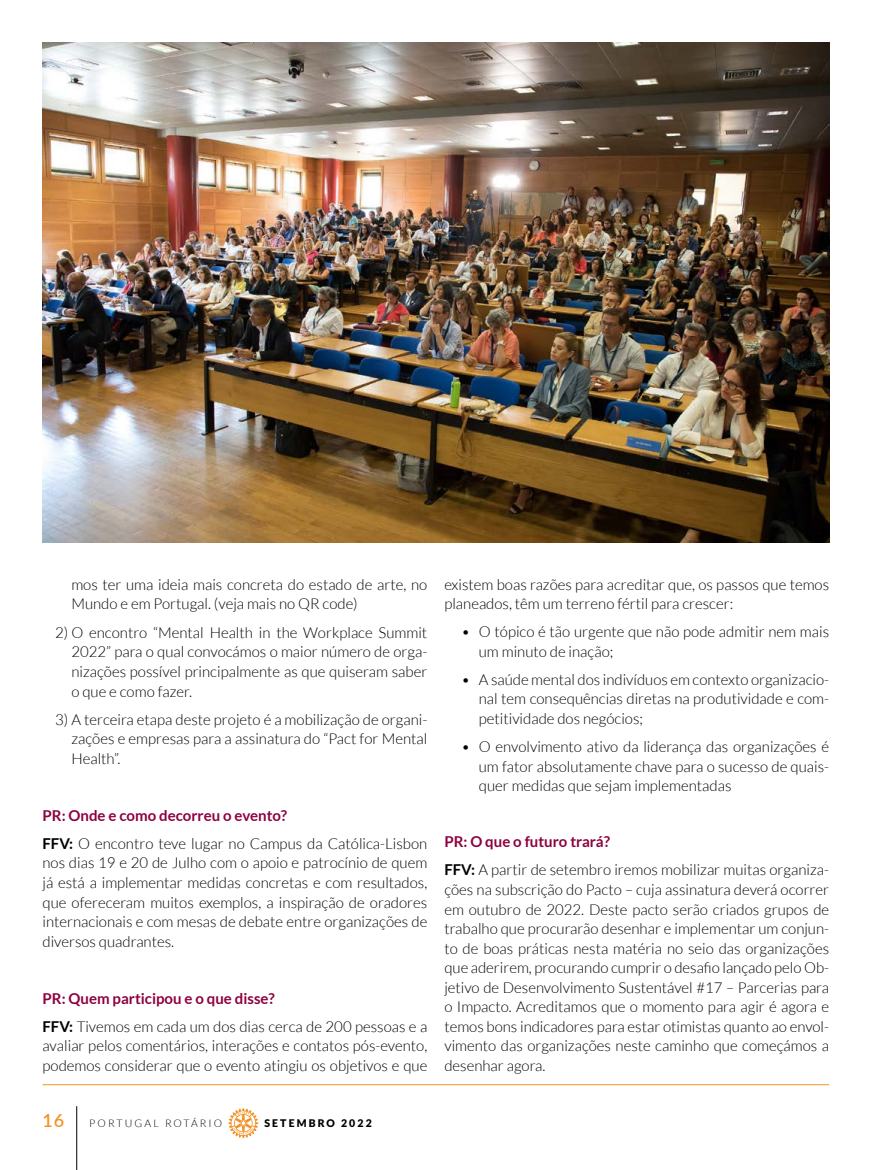
<style>
.page{position:relative;width:893px;height:1170px;background:#fff}
.page>*{position:absolute;margin:0;border:0;box-sizing:border-box;transform-origin:0 0}
.t1{font:600 18px "Lato";color:#f39325}
.t2{font:300 15px/19.5px "Lato";color:#000}
.t3{font:300 10.5px "Lato";letter-spacing:.2em;color:#000}
.t4{font:900 10.5px "Lato";letter-spacing:.2em;color:#000}
.s1{font-weight:700;color:#8d0140}
.s2{font-weight:700}
</style>
<div class="page">
<svg style="left:228px;top:1108px;width:30px;height:29px"></svg>
<hr style="left:76px;top:1106px;width:1px;height:63px;background:#000">
<hr style="left:43px;top:1084px;width:786px;height:1px;background:#f39325">
<img style="left:43px;top:43px;width:787px;height:499px">
<p class="t2" style="left:71px;top:574px;width:357px">mos ter uma ideia mais concreta do estado de arte, no<br>Mundo e em Portugal. (veja mais no QR code)</p>
<p class="t2" style="left:71px;top:622px;width:357px;text-align:justify;text-indent:-16px">2) O encontro “Mental Health in the Workplace Summit 2022” para o qual convocámos o maior número de orga&shy;nizações possível principalmente as que quiseram saber o que e como fazer.</p>
<p class="t2" style="left:71px;top:709px;width:357px;text-align:justify;text-indent:-16px">3) A terceira etapa deste projeto é a mobilização de organi&shy;zações e empresas para a assinatura do “Pact for Mental Health”.</p>
<p class="t2" style="left:43px;top:801px;width:386px;line-height:28.2px"><span class="s1">PR: Onde e como decorreu o evento?<br></span><span class="s2">FFV:</span> O encontro teve lugar no Campus da Católica-Lisbon</p>
<p class="t2" style="left:43px;top:853px;width:386px;text-align:justify">nos dias 19 e 20 de Julho com o apoio e patrocínio de quem já está a implementar medidas concretas e com resultados, que ofereceram muitos exemplos, a inspiração de oradores internacionais e com mesas de debate entre organizações de diversos quadrantes.</p>
<p class="t2" style="left:43px;top:984px;width:386px;line-height:28.2px"><span class="s1">PR: Quem participou e o que disse?<br></span><span class="s2">FFV:</span> Tivemos em cada um dos dias cerca de 200 pessoas e a</p>
<p class="t2" style="left:43px;top:1036px;width:386px">avaliar pelos comentários, interações e contatos pós-evento, podemos considerar que o evento atingiu os objetivos e que</p>
<p class="t1" style="left:43px;top:1107px;width:23px">16</p>
<p class="t3" style="left:89px;top:1117px;width:134px">PORTUGAL ROTÁRIO</p>
<p class="t4" style="left:264px;top:1117px;width:109px">SETEMBRO 2022</p>
<p class="t2" style="left:444px;top:574px;width:386px">existem boas razões para acreditar que, os passos que temos planeados, têm um terreno fértil para crescer:</p>
<p class="t2" style="left:479px;top:622px;width:352px;text-indent:-17px">• O tópico é tão urgente que não pode admitir nem mais um minuto de inação;</p>
<p class="t2" style="left:479px;top:669px;width:352px;text-align:justify;text-indent:-17px">• A saúde mental dos indivíduos em contexto organizacio&shy;nal tem consequências diretas na produtividade e com&shy;petitividade dos negócios;</p>
<p class="t2" style="left:479px;top:737px;width:352px;text-align:justify;text-indent:-17px">• O envolvimento ativo da liderança das organizações é um fator absolutamente chave para o sucesso de quais&shy;quer medidas que sejam implementadas</p>
<p class="t2" style="left:444px;top:827px;width:386px;line-height:28px"><span class="s1">PR: O que o futuro trará?<br></span><span class="s2">FFV:</span> A partir de setembro iremos mobilizar muitas organiza-</p>
<p class="t2" style="left:444px;top:879px;width:386px;text-align:justify">ções na subscrição do Pacto – cuja assinatura deverá ocorrer em outubro de 2022. Deste pacto serão criados grupos de trabalho que procurarão desenhar e implementar um conjun&shy;to de boas práticas nesta matéria no seio das organizações que aderirem, procurando cumprir o desafio lançado pelo Ob&shy;jetivo de Desenvolvimento Sustentável #17 – Parcerias para o Impacto. Acreditamos que o momento para agir é agora e temos bons indicadores para estar otimistas quanto ao envol&shy;vimento das organizações neste caminho que começámos a desenhar agora.</p>
</div>
